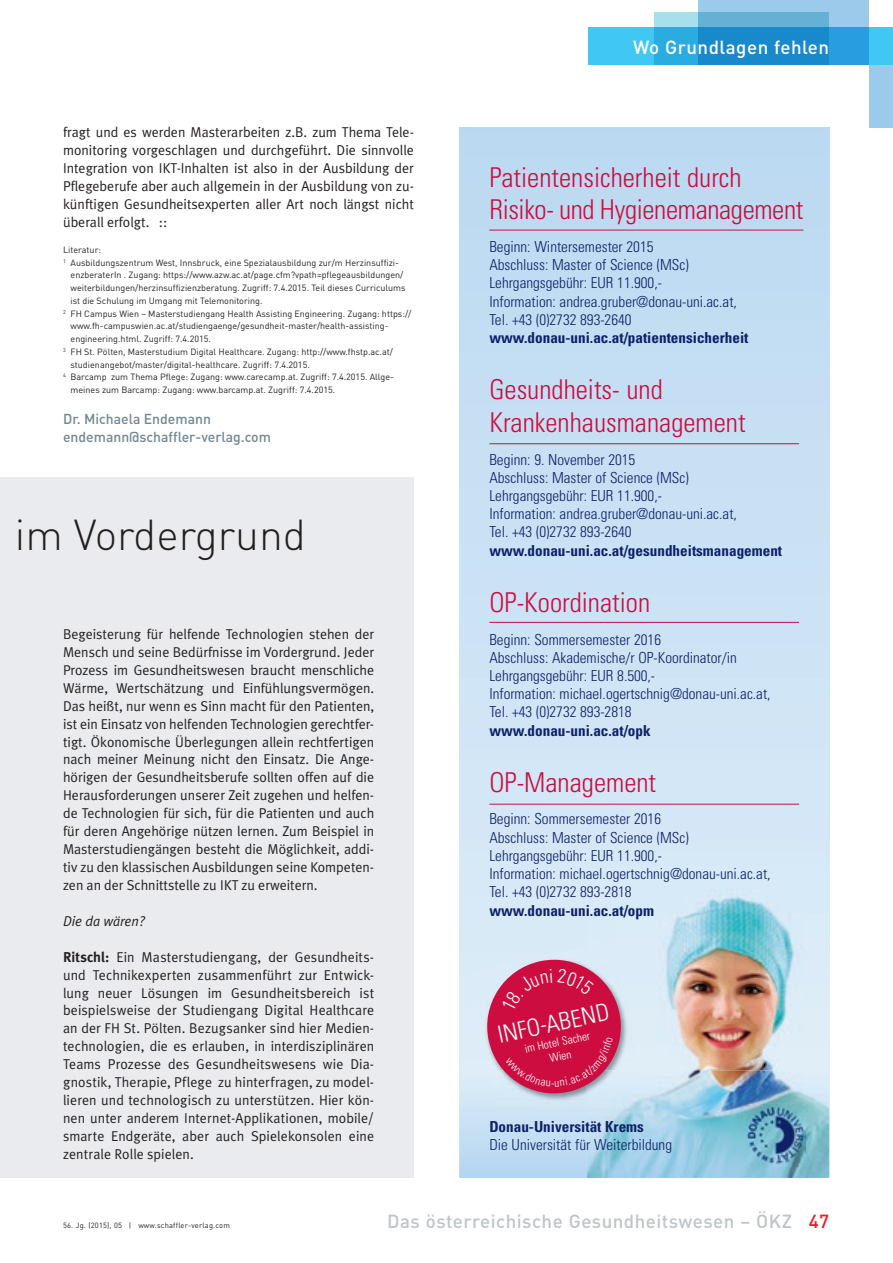
<style>
.page{position:relative;width:893px;height:1263px;background:#fff}
.page>*{position:absolute;margin:0;border:0;box-sizing:border-box;transform-origin:0 0}
.t1{font:42.75px "DIN Light Alternate";color:#231f20}
.t2{font:300 condensed 27.3px/32.8px "Univers";color:#cd0d40}
.t3{font:300 condensed 23.85px "Univers";color:#fff}
.t4{font:500 18.75px "DIN";letter-spacing:.025em;color:#bec4ca}
.t5{font:500 18.75px "DIN";letter-spacing:.025em;color:#fff}
.t6{font:300 condensed 15.15px/18.1px "Univers";color:#0d2169}
.t7{font:700 condensed 15.15px "Univers";color:#0d2169}
.t8{font:14.25px/18px "Meta Plus Normal";color:#231f20;text-align:justify}
.t9{font:500 14.25px/18px "DIN";color:#728793}
.t10{font:italic 14.25px "Meta Plus Normal";color:#231f20}
.t11{font:300 condensed 11.4px/14.7px "Univers";color:#fff;text-align:center}
.t12{font:9px "DIN";color:#231f20}
.t13{font:7.5px "DIN";letter-spacing:.025em;color:#231f20}
.s1{font-family:"Meta Plus";font-weight:700}
.s2{color:#ee1d23}
</style>
<div class="page">
<svg style="left:459px;top:128px;width:370px;height:942px;background:#c9e0f3"></svg>
<img style="left:615px;top:865px;width:214px;height:205px">
<div style="left:587px;top:865px;width:28px;height:75px;background:#d8eaf7"></div>
<img style="left:459px;top:1070px;width:370px;height:108px">
<hr style="left:489px;top:804px;width:310px;height:1px;background:#cd0d40">
<hr style="left:489px;top:622px;width:310px;height:1px;background:#cd0d40">
<hr style="left:489px;top:443px;width:310px;height:1px;background:#cd0d40">
<hr style="left:489px;top:230px;width:314px;height:1px;background:#cd0d40">
<img style="left:745px;top:1104px;width:60px;height:62px">
<div style="left:468px;top:946px;width:119px;height:124px;background:#dbebf8"></div>
<div style="left:587px;top:940px;width:55px;height:130px;background:#ddecf8"></div>
<div style="left:489px;top:1099px;width:98px;height:20px;background:#cfe5f5"></div>
<img style="left:587px;top:1070px;width:59px;height:30px">
<div style="left:0;top:477px;width:414px;height:701px;background:#eaebee"></div>
<div style="left:869px;top:65px;width:24px;height:63px;background:#9ccaea"></div>
<div style="left:588px;top:28px;width:305px;height:37px;background:#40c7f4"></div>
<svg style="left:698px;top:0;width:171px;height:65px;background:#70b9e5"></svg>
<svg style="left:655px;top:13px;width:174px;height:52px;background:#349dd3"></svg>
<svg style="left:481px;top:953px;width:146px;height:146px;background:#ce567b"></svg>
<p class="t8" style="left:63px;top:123px;width:352px">fragt und es werden Masterarbeiten z.B. zum Thema Tele&shy;monitoring vorgeschlagen und durchgeführt. Die sinnvolle Integration von IKT-Inhalten ist also in der Ausbildung der Pflegeberufe aber auch allgemein in der Ausbildung von zu&shy;künftigen Gesundheitsexperten aller Art noch längst nicht überall erfolgt. ::</p>
<p class="t12" style="left:63px;top:244px;width:40px">Literatur:</p>
<p class="t12" style="left:63px;top:257px;width:337px"><sup>1</sup> Ausbildungszentrum West, Innsbruck, eine Spezialausbildung zur/m Herzinsuffizi-</p>
<p class="t12" style="left:71px;top:269px;width:334px">enzberaterIn . Zugang: https://www.azw.ac.at/page.cfm?vpath=pflegeausbildungen/</p>
<p class="t12" style="left:71px;top:282px;width:337px">weiterbildungen/herzinsuffizienzberatung. Zugriff: 7.4.2015. Teil dieses Curriculums</p>
<p class="t12" style="left:71px;top:295px;width:193px">ist die Schulung im Umgang mit Telemonitoring.</p>
<p class="t12" style="left:63px;top:308px;width:350px"><sup>2</sup> FH Campus Wien – Masterstudiengang Health Assisting Engineering. Zugang: https://</p>
<p class="t12" style="left:71px;top:320px;width:319px">www.fh-campuswien.ac.at/studiengaenge/gesundheit-master/health-assisting-</p>
<p class="t12" style="left:71px;top:333px;width:142px">engineering.html. Zugriff: 7.4.2015.</p>
<p class="t12" style="left:63px;top:346px;width:331px"><sup>3</sup> FH St. Pölten, Masterstudium Digital Healthcare. Zugang: http://www.fhstp.ac.at/</p>
<p class="t12" style="left:71px;top:359px;width:241px">studienangebot/master/digital-healthcare. Zugriff: 7.4.2015.</p>
<p class="t12" style="left:63px;top:371px;width:332px"><sup>4</sup> Barcamp zum Thema Pflege: Zugang: www.carecamp.at. Zugriff: 7.4.2015. Allge-</p>
<p class="t12" style="left:71px;top:384px;width:266px">meines zum Barcamp: Zugang: www.barcamp.at. Zugriff: 7.4.2015.</p>
<p class="t9" style="left:63px;top:409px;width:209px">Dr. Michaela Endemann endemann@schaffler-verlag.com</p>
<h1 class="t1" style="left:15px;top:508px;width:293px">im Vordergrund</h1>
<p class="t8" style="left:63px;top:625px;width:313px">Begeisterung für helfende Technologien stehen der Mensch und seine Bedürfnisse im Vordergrund. Jeder Prozess im Gesundheitswesen braucht menschliche Wärme, Wertschätzung und Einfühlungsvermögen.<br>Das heißt, nur wenn es Sinn macht für den Patienten, ist ein Einsatz von helfenden Technologien gerechtfer&shy;tigt. Ökonomische Überlegungen allein rechtfertigen nach meiner Meinung nicht den Einsatz. Die Ange&shy;hörigen der Gesundheitsberufe sollten offen auf die Herausforderungen unserer Zeit zugehen und helfen&shy;de Technologien für sich, für die Patienten und auch für deren Angehörige nützen lernen. Zum Beispiel in Masterstudiengängen besteht die Möglichkeit, addi&shy;tiv zu den klassischen Ausbildungen seine Kompeten&shy;zen an der Schnittstelle zu IKT zu erweitern.</p>
<p class="t10" style="left:63px;top:913px;width:83px">Die da wären?</p>
<p class="t8" style="left:63px;top:948px;width:313px"><span class="s1">Ritschl:</span> Ein Masterstudiengang, der Gesundheits&shy;und Technikexperten zusammenführt zur Entwick&shy;lung neuer Lösungen im Gesundheitsbereich ist beispielsweise der Studiengang Digital Healthcare an der FH St. Pölten. Bezugsanker sind hier Medien&shy;technologien, die es erlauben, in interdisziplinären Teams Prozesse des Gesundheitswesens wie Dia&shy;gnostik, Therapie, Pflege zu hinterfragen, zu model&shy;lieren und technologisch zu unterstützen. Hier kön&shy;nen unter anderem Internet-Applikationen, mobile/ smarte Endgeräte, aber auch Spielekonsolen eine zentrale Rolle spielen.</p>
<h3 class="t5" style="left:633px;top:35px;width:198px">Wo Grundlagen fehlen</h3>
<h2 class="t2" style="left:489px;top:160px;width:316px">Patientensicherheit durch<br>Risiko- und Hygienemanagement</h2>
<p class="t6" style="left:489px;top:237px;width:249px">Beginn: Wintersemester 2015<br>Abschluss: Master of Science (MSc)<br>Lehrgangsgebühr: EUR 11.900,-<br>Information: andrea.gruber@donau-uni.ac.at, Tel. +43 (0)2732 893-2640</p>
<p class="t7" style="left:489px;top:328px;width:261px">www.donau-uni.ac.at/patientensicherheit</p>
<h2 class="t2" style="left:489px;top:373px;width:258px">Gesundheits- und<br>Krankenhausmanagement</h2>
<p class="t6" style="left:489px;top:450px;width:249px">Beginn: 9. November 2015<br>Abschluss: Master of Science (MSc)<br>Lehrgangsgebühr: EUR 11.900,-<br>Information: andrea.gruber@donau-uni.ac.at, Tel. +43 (0)2732 893-2640</p>
<p class="t7" style="left:489px;top:541px;width:294px">www.donau-uni.ac.at/gesundheitsmanagement</p>
<h2 class="t2" style="left:489px;top:586px;width:162px">OP-Koordination</h2>
<p class="t6" style="left:489px;top:630px;width:283px">Beginn: Sommersemester 2016<br>Abschluss: Akademische/r OP-Koordinator/in Lehrgangsgebühr: EUR 8.500,-<br>Information: michael.ogertschnig@donau-uni.ac.at, Tel. +43 (0)2732 893-2818</p>
<p class="t7" style="left:489px;top:721px;width:163px">www.donau-uni.ac.at/opk</p>
<h2 class="t2" style="left:489px;top:765px;width:168px">OP-Management</h2>
<p class="t6" style="left:489px;top:810px;width:283px">Beginn: Sommersemester 2016<br>Abschluss: Master of Science (MSc)<br>Lehrgangsgebühr: EUR 11.900,-<br>Information: michael.ogertschnig@donau-uni.ac.at, Tel. +43 (0)2732 893-2818</p>
<p class="t7" style="left:489px;top:901px;width:166px">www.donau-uni.ac.at/opm</p>
<h3 class="t3" style="left:495px;top:1021px;width:113px;rotate:-12deg">INFO-ABEND</h3>
<p class="t11" style="left:523px;top:1041px;width:68px;rotate:-12deg">im Hotel Sacher<br>Wien</p>
<p class="t7" style="left:489px;top:1117px;width:156px">Donau-Universität Krems</p>
<p class="t6" style="left:489px;top:1135px;width:184px">Die Universität für Weiterbildung</p>
<p class="t13" style="left:63px;top:1220px;width:168px">56. Jg. (2015), 05 | www.schaffler-verlag.com</p>
<h3 class="t4" style="left:387px;top:1209px;width:443px">Das österreichische Gesundheitswesen – ÖKZ <span class="s2">47</span></h3>
</div>
